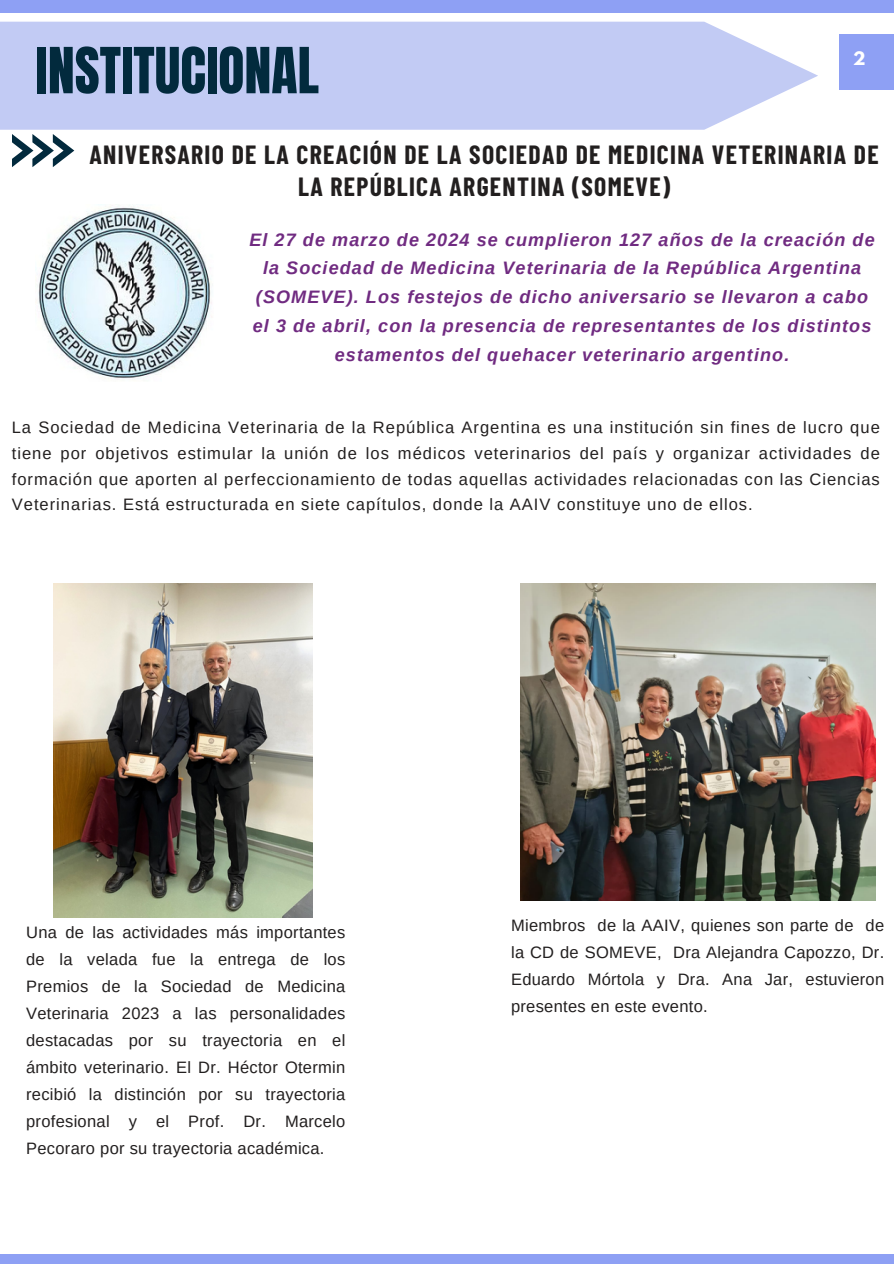
<style>
.page{position:relative;width:894px;height:1264px;background:#fff}
.page>*{position:absolute;margin:0;border:0;box-sizing:border-box;transform-origin:0 0}
.t1{font:54px "Anton";color:#022a3d}
.t2{font:700 25.65px/32.7px "Barlow Condensed";letter-spacing:.05em;color:#221f1f;text-align:center}
.t3{font:italic 700 18px/28.8px "Arimo";letter-spacing:.06em;color:#702b81;text-align:center}
.t4{font:16.5px/27px "Arimo";letter-spacing:.015em;color:#221f1f;text-align:justify}
.t5{font:700 16.5px "League Spartan";color:#fff}
</style>
<div class="page">
<div style="left:0;top:0;width:893px;height:12px;background:#8ea0f4"></div>
<div style="left:0;top:1253px;width:893px;height:10px;background:#8ea0f4"></div>
<div style="left:839px;top:34px;width:54px;height:55px;background:#8ea0f4"></div>
<svg style="left:0;top:22px;width:817px;height:108px;background:#c6cef4"></svg>
<svg style="left:12px;top:134px;width:62px;height:33px"></svg>
<img style="left:36px;top:204px;width:176px;height:175px">
<img style="left:520px;top:583px;width:355px;height:317px">
<img style="left:54px;top:583px;width:258px;height:334px">
<h1 class="t1" style="left:36px;top:32px;width:285px">INSTITUCIONAL</h1>
<p class="t5" style="left:852px;top:51px;width:14px">2</p>
<h2 class="t2" style="left:89px;top:137px;width:790px">ANIVERSARIO DE LA CREACIÓN DE LA SOCIEDAD DE MEDICINA VETERINARIA DE<br>LA REPÚBLICA ARGENTINA (SOMEVE)</h2>
<p class="t3" style="left:249px;top:225px;width:626px">El 27 de marzo de 2024 se cumplieron 127 años de la creación de la Sociedad de Medicina Veterinaria de la República Argentina (SOMEVE). Los festejos de dicho aniversario se llevaron a cabo el 3 de abril, con la presencia de representantes de los distintos estamentos del quehacer veterinario argentino.</p>
<p class="t4" style="left:12px;top:414px;width:869px;line-height:25.8px">La Sociedad de Medicina Veterinaria de la República Argentina es una institución sin fines de lucro que tiene por objetivos estimular la unión de los médicos veterinarios del país y organizar actividades de formación que aporten al perfeccionamiento de todas aquellas actividades relacionadas con las Ciencias Veterinarias. Está estructurada en siete capítulos, donde la AAIV constituye uno de ellos.</p>
<p class="t4" style="left:26px;top:918px;width:320px">Una de las actividades más importantes de la velada fue la entrega de los Premios de la Sociedad de Medicina Veterinaria 2023 a las personalidades destacadas por su trayectoria en el ámbito veterinario. El Dr. Héctor Otermin recibió la distinción por su trayectoria profesional y el Prof. Dr. Marcelo Pecoraro por su trayectoria académica.</p>
<p class="t4" style="left:511px;top:911px;width:374px">Miembros de la AAIV, quienes son parte de de la CD de SOMEVE, Dra Alejandra Capozzo, Dr.<br>Eduardo Mórtola y Dra. Ana Jar, estuvieron presentes en este evento.</p>
</div>
